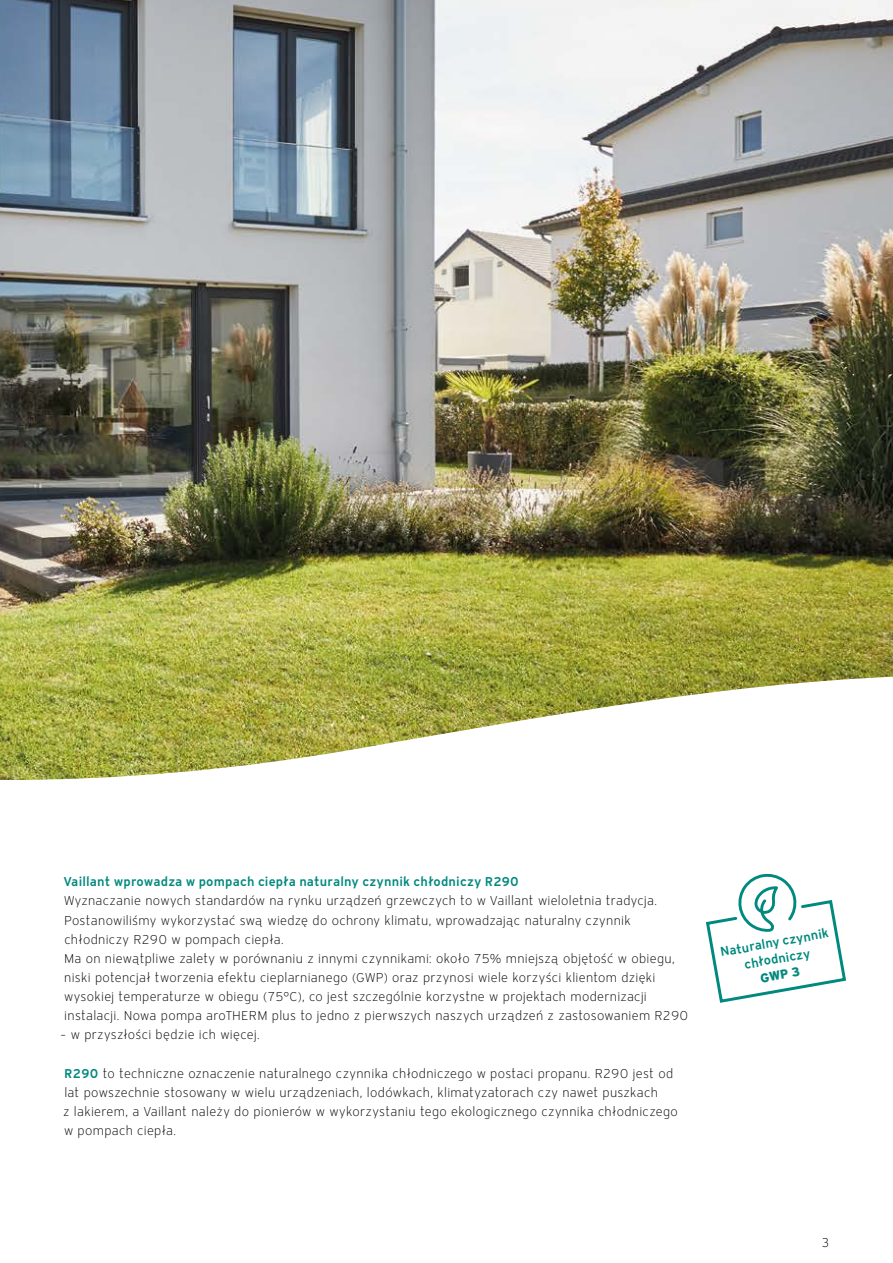
<style>
.page{position:relative;width:893px;height:1263px;background:#fff}
.page>*{position:absolute;margin:0;border:0;box-sizing:border-box;transform-origin:0 0}
.t1{font:300 12.75px/19.2px "Vaillant 16";letter-spacing:.02em;color:#000}
.t2{font:600 12.75px/16.5px "Vaillant 16";letter-spacing:.01em;color:#00897e;text-align:center}
.t3{font:800 12.75px "Vaillant 16";color:#00897e}
.s1{font-weight:600;color:#00897e}
</style>
<div class="page">
<img style="left:0;top:0;width:893px;height:676px">
<svg style="left:0;top:676px;width:893px;height:104px"></svg>
<svg style="left:706px;top:873px;width:141px;height:130px"></svg>
<p class="t2" style="left:64px;top:873px;width:456px">Vaillant wprowadza w pompach ciepła naturalny czynnik chłodniczy R290</p>
<p class="t1" style="left:64px;top:891px;width:626px">Wyznaczanie nowych standardów na rynku urządzeń grzewczych to w Vaillant wieloletnia tradycja.<br>Postanowiliśmy wykorzystać swą wiedzę do ochrony klimatu, wprowadzając naturalny czynnik chłodniczy R290 w pompach ciepła.<br>Ma on niewątpliwe zalety w porównaniu z innymi czynnikami: około 75% mniejszą objętość w obiegu, niski potencjał tworzenia efektu cieplarnianego (GWP) oraz przynosi wiele korzyści klientom dzięki wysokiej temperaturze w obiegu (75°C), co jest szczególnie korzystne w projektach modernizacji instalacji. Nowa pompa aroTHERM plus to jedno z pierwszych naszych urządzeń z zastosowaniem R290</p>
<p class="t1" style="left:60px;top:1025px;width:201px">– w przyszłości będzie ich więcej.</p>
<p class="t1" style="left:63px;top:1063px;width:616px"><span class="s1">R290</span> to techniczne oznaczenie naturalnego czynnika chłodniczego w postaci propanu. R290 jest od lat powszechnie stosowany w wielu urządzeniach, lodówkach, klimatyzatorach czy nawet puszkach<br>z lakierem, a Vaillant należy do pionierów w wykorzystaniu tego ekologicznego czynnika chłodniczego w pompach ciepła.</p>
<p class="t2" style="left:719px;top:943px;width:112px;rotate:-10deg">Naturalny czynnik chłodniczy</p>
<p class="t3" style="left:759px;top:969px;width:42px;rotate:-10deg">GWP 3</p>
<p class="t1" style="left:822px;top:1232px;width:9px">3</p>
</div>
